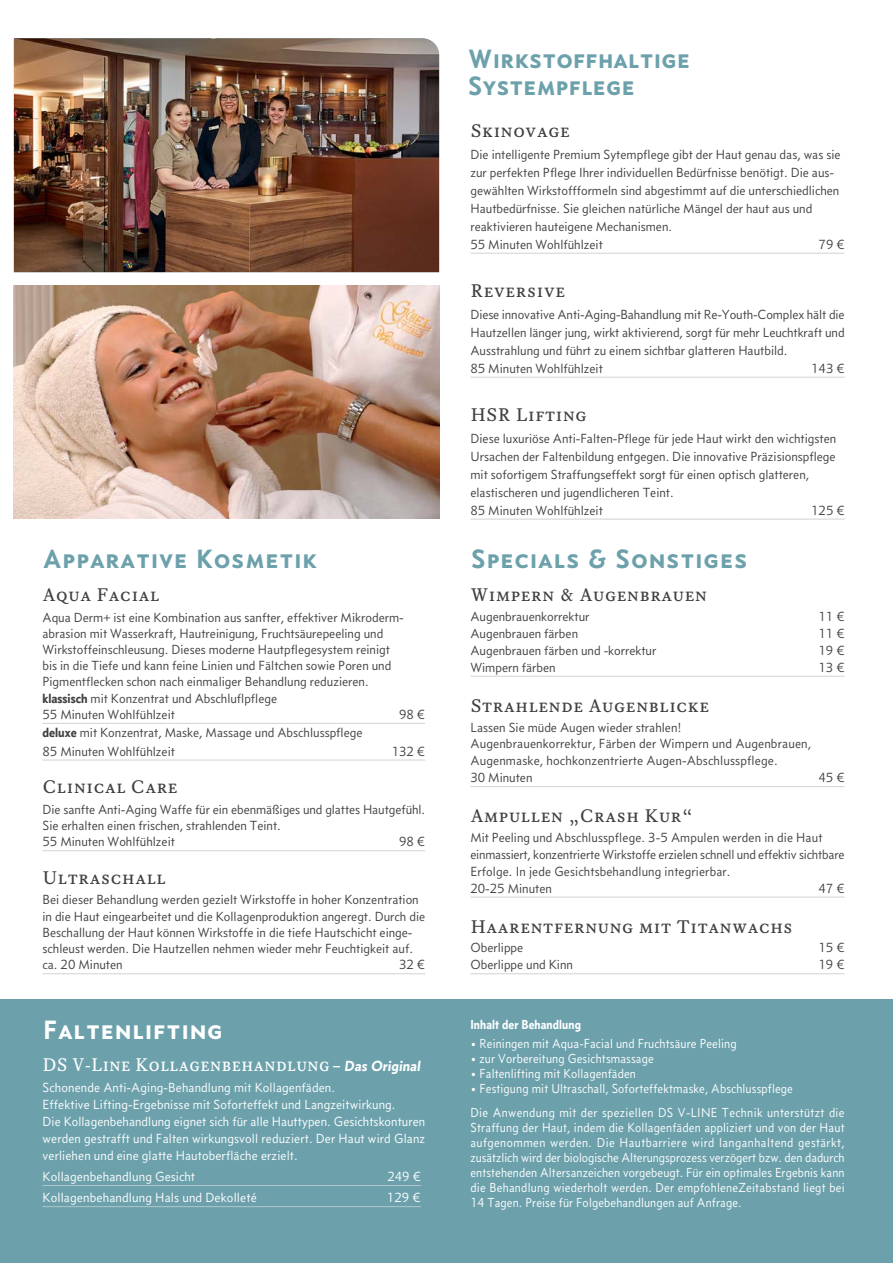
<style>
.page{position:relative;width:893px;height:1263px;background:#fff}
.page>*{position:absolute;margin:0;border:0;box-sizing:border-box;transform-origin:0 0}
.t1{font:700 27px "Concourse C2";color:#6ca1ac}
.t2{font:700 27px/27px "Concourse C2";letter-spacing:-.02em;color:#6ca1ac}
.t3{font:700 27px "Concourse C2";color:#fff}
.t4{font:18px "Equity Caps A";color:#404041}
.t5{font:18px "Equity Caps A";letter-spacing:-.01em;color:#fff;scale:.95 1}
.t6{font:700 15px "Concourse T3 Tab";color:#fff}
.t7{font:13.5px/18px "Concourse T3 Tab";color:#404041}
.t8{font:13.5px/16.8px "Concourse T3 Tab";letter-spacing:.01em;color:#fff}
.t9{font:13.35px/15.1px "Concourse T3 Tab";letter-spacing:.01em;color:#fff;scale:.95 1}
.t10{font:700 13.35px "Concourse T3 Tab";letter-spacing:.01em;color:#fff;scale:.95 1}
.s1{font-weight:700}
</style>
<div class="page">
<img style="left:14px;top:38px;width:425px;height:234px">
<hr style="left:470px;top:253px;width:133px;height:1px;background:#d1d3d4">
<hr style="left:603px;top:253px;width:242px;height:1px;background:#d1d3d4">
<hr style="left:470px;top:377px;width:133px;height:1px;background:#d1d3d4">
<hr style="left:603px;top:377px;width:242px;height:1px;background:#d1d3d4">
<hr style="left:470px;top:519px;width:133px;height:1px;background:#d1d3d4">
<hr style="left:603px;top:519px;width:242px;height:1px;background:#d1d3d4">
<hr style="left:43px;top:723px;width:132px;height:1px;background:#d1d3d4">
<hr style="left:175px;top:723px;width:250px;height:1px;background:#d1d3d4">
<hr style="left:43px;top:760px;width:132px;height:1px;background:#d1d3d4">
<hr style="left:175px;top:760px;width:250px;height:1px;background:#d1d3d4">
<hr style="left:43px;top:850px;width:132px;height:1px;background:#d1d3d4">
<hr style="left:175px;top:850px;width:250px;height:1px;background:#d1d3d4">
<hr style="left:43px;top:973px;width:80px;height:1px;background:#d1d3d4">
<hr style="left:123px;top:973px;width:302px;height:1px;background:#d1d3d4">
<hr style="left:470px;top:676px;width:86px;height:1px;background:#d1d3d4">
<hr style="left:556px;top:676px;width:289px;height:1px;background:#d1d3d4">
<hr style="left:470px;top:786px;width:62px;height:1px;background:#d1d3d4">
<hr style="left:532px;top:786px;width:301px;height:1px;background:#d1d3d4">
<svg style="left:833px;top:786px;width:12px;height:1px"></svg>
<hr style="left:470px;top:897px;width:82px;height:1px;background:#d1d3d4">
<hr style="left:552px;top:897px;width:293px;height:1px;background:#d1d3d4">
<hr style="left:470px;top:973px;width:103px;height:1px;background:#d1d3d4">
<hr style="left:573px;top:973px;width:272px;height:1px;background:#d1d3d4">
<img style="left:14px;top:285px;width:425px;height:234px">
<div style="left:0;top:999px;width:893px;height:264px;background:#6ca1ac"></div>
<hr style="left:43px;top:1185px;width:112px;height:1px;background:#afc8ce">
<hr style="left:155px;top:1185px;width:40px;height:1px;background:#afc8ce">
<hr style="left:195px;top:1185px;width:226px;height:1px;background:#afc8ce">
<hr style="left:43px;top:1206px;width:214px;height:1px;background:#afc8ce">
<hr style="left:257px;top:1206px;width:164px;height:1px;background:#afc8ce">
<h1 class="t1" style="left:43px;top:543px;width:276px">Apparative Kosmetik</h1>
<h2 class="t4" style="left:43px;top:584px;width:119px">Aqua Facial</h2>
<p class="t7" style="left:43px;top:610px;width:363px;line-height:16.2px">Aqua Derm+ ist eine Kombination aus sanfter, effektiver Mikroderm&shy;abrasion mit Wasserkraft, Hautreinigung, Fruchtsäurepeeling und Wirkstoffeinschleusung. Dieses moderne Hautpflegesystem reinigt bis in die Tiefe und kann feine Linien und Fältchen sowie Poren und Pigmentflecken schon nach einmaliger Behandlung reduzieren. <span class="s1">klassisch</span> mit Konzentrat und Abschluflpflege<br>55 Minuten Wohlfühlzeit</p>
<p class="t7" style="left:399px;top:706px;width:28px">98 €</p>
<p class="t7" style="left:43px;top:724px;width:321px"><span class="s1">deluxe</span> mit Konzentrat, Maske, Massage und Abschlusspflege<br>85 Minuten Wohlfühlzeit</p>
<p class="t7" style="left:392px;top:743px;width:35px">132 €</p>
<h2 class="t4" style="left:43px;top:777px;width:137px">Clinical Care</h2>
<p class="t7" style="left:43px;top:802px;width:384px;line-height:16.2px">Die sanfte Anti-Aging Waffe für ein ebenmäßiges und glattes Hautgefühl.<br>Sie erhalten einen frischen, strahlenden Teint.<br>55 Minuten Wohlfühlzeit</p>
<p class="t7" style="left:399px;top:833px;width:28px">98 €</p>
<h2 class="t4" style="left:43px;top:867px;width:125px">Ultraschall</h2>
<p class="t7" style="left:43px;top:893px;width:384px;line-height:16.2px">Bei dieser Behandlung werden gezielt Wirkstoffe in hoher Konzentration in die Haut eingearbeitet und die Kollagenproduktion angeregt. Durch die Beschallung der Haut können Wirkstoffe in die tiefe Hautschicht einge&shy;schleust werden. Die Hautzellen nehmen wieder mehr Feuchtigkeit auf. ca. 20 Minuten</p>
<p class="t7" style="left:399px;top:956px;width:28px">32 €</p>
<h1 class="t3" style="left:43px;top:1013px;width:182px">Faltenlifting</h1>
<h2 class="t5" style="left:43px;top:1054px;width:316px">DS V-Line Kollagenbehandlung–</h2>
<p class="t8" style="left:43px;top:1080px;width:384px">Schonende Anti-Aging-Behandlung mit Kollagenfäden.<br>Effektive Lifting-Ergebnisse mit Soforteffekt und Langzeitwirkung.<br>Die Kollagenbehandlung eignet sich für alle Hauttypen. Gesichtskonturen werden gestrafft und Falten wirkungsvoll reduziert. Der Haut wird Glanz verliehen und eine glatte Hautoberfläche erzielt.</p>
<p class="t8" style="left:43px;top:1169px;width:154px">Kollagenbehandlung Gesicht</p>
<p class="t8" style="left:387px;top:1169px;width:35px">249 €</p>
<p class="t8" style="left:43px;top:1190px;width:216px">Kollagenbehandlung Hals und Dekolleté</p>
<p class="t8" style="left:387px;top:1190px;width:36px">129 €</p>
<p class="t6" style="left:344px;top:1061px;width:79px">Das Original</p>
<h1 class="t2" style="left:467px;top:45px;width:225px">Wirkstoffhaltige<br>Systempflege</h1>
<h2 class="t4" style="left:470px;top:120px;width:101px">Skinovage</h2>
<p class="t7" style="left:470px;top:146px;width:372px">Die intelligente Premium Sytempflege gibt der Haut genau das, was sie zur perfekten Pflege Ihrer individuellen Bedürfnisse benötigt. Die aus&shy;gewählten Wirkstoffformeln sind abgestimmt auf die unterschiedlichen Hautbedürfnisse. Sie gleichen natürliche Mängel der haut aus und reaktivieren hauteigene Mechanismen.<br>55 Minuten Wohlfühlzeit</p>
<p class="t7" style="left:819px;top:236px;width:28px">79 €</p>
<h2 class="t4" style="left:470px;top:280px;width:97px">Reversive</h2>
<p class="t7" style="left:470px;top:306px;width:376px">Diese innovative Anti-Aging-Bahandlung mit Re-Youth-Complex hält die Hautzellen länger jung, wirkt aktivierend, sorgt für mehr Leuchtkraft und Ausstrahlung und führt zu einem sichtbar glatteren Hautbild.<br>85 Minuten Wohlfühlzeit</p>
<p class="t7" style="left:811px;top:360px;width:35px">143 €</p>
<h2 class="t4" style="left:470px;top:404px;width:118px">HSR Lifting</h2>
<p class="t7" style="left:470px;top:430px;width:367px">Diese luxuriöse Anti-Falten-Pflege für jede Haut wirkt den wichtigsten Ursachen der Faltenbildung entgegen. Die innovative Präzisionspflege mit sofortigem Straffungseffekt sorgt für einen optisch glatteren, elastischeren und jugendlicheren Teint.<br>85 Minuten Wohlfühlzeit</p>
<p class="t7" style="left:811px;top:502px;width:35px">125 €</p>
<h1 class="t1" style="left:470px;top:543px;width:279px">Specials &amp; Sonstiges</h1>
<h2 class="t4" style="left:470px;top:584px;width:238px">Wimpern &amp; Augenbrauen</h2>
<p class="t7" style="left:470px;top:608px;width:121px">Augenbrauenkorrektur</p>
<p class="t7" style="left:818px;top:608px;width:28px">11 €</p>
<p class="t7" style="left:470px;top:625px;width:109px">Augenbrauen färben</p>
<p class="t7" style="left:818px;top:625px;width:28px">11 €</p>
<p class="t7" style="left:470px;top:642px;width:188px">Augenbrauen färben und -korrektur</p>
<p class="t7" style="left:818px;top:642px;width:28px">19 €</p>
<p class="t7" style="left:470px;top:659px;width:87px">Wimpern färben</p>
<p class="t7" style="left:818px;top:659px;width:28px">13 €</p>
<h2 class="t4" style="left:470px;top:695px;width:241px">Strahlende Augenblicke</h2>
<p class="t7" style="left:470px;top:719px;width:342px;line-height:17px">Lassen Sie müde Augen wieder strahlen!<br>Augenbrauenkorrektur, Färben der Wimpern und Augenbrauen, Augenmaske, hochkonzentrierte Augen-Abschlusspflege.<br>30 Minuten</p>
<p class="t7" style="left:818px;top:769px;width:28px">45 €</p>
<h2 class="t4" style="left:470px;top:805px;width:224px">Ampullen „Crash Kur“</h2>
<p class="t7" style="left:470px;top:830px;width:376px;line-height:16.8px">Mit Peeling und Abschlusspflege. 3-5 Ampulen werden in die Haut einmassiert, konzentrierte Wirkstoffe erzielen schnell und effektiv sichtbare Erfolge. In jede Gesichtsbehandlung integrierbar.<br>20-25 Minuten</p>
<p class="t7" style="left:818px;top:880px;width:28px">47 €</p>
<h2 class="t4" style="left:470px;top:916px;width:324px">Haarentfernung mit Titanwachs</h2>
<p class="t7" style="left:470px;top:940px;width:54px">Oberlippe</p>
<p class="t7" style="left:818px;top:940px;width:28px">15 €</p>
<p class="t7" style="left:470px;top:956px;width:104px">Oberlippe und Kinn</p>
<p class="t7" style="left:818px;top:956px;width:28px">19 €</p>
<p class="t10" style="left:470px;top:1019px;width:118px">Inhalt der Behandlung</p>
<p class="t9" style="left:470px;top:1037px;width:282px">• Reiningen mit Aqua-Facial und Fruchtsäure Peeling</p>
<p class="t9" style="left:470px;top:1052px;width:195px">• zur Vorbereitung Gesichtsmassage</p>
<p class="t9" style="left:470px;top:1067px;width:176px">• Faltenlifting mit Kollagenfäden</p>
<p class="t9" style="left:470px;top:1078px;width:395px;line-height:23.5px">• Festigung mit Ultraschall, Soforteffektmaske, Abschlusspflege<br>Die Anwendung mit der speziellen DS V-LINE Technik unterstützt die</p>
<p class="t9" style="left:470px;top:1121px;width:395px;text-align:justify">Straffung der Haut, indem die Kollagenfäden appliziert und von der Haut aufgenommen werden. Die Hautbarriere wird langanhaltend gestärkt, zusätzlich wird der biologische Alterungsprozess verzögert bzw. den dadurch entstehenden Altersanzeichen vorgebeugt. Für ein optimales Ergebnis kann die Behandlung wiederholt werden. Der empfohleneZeitabstand liegt bei 14 Tagen. Preise für Folgebehandlungen auf Anfrage.</p>
</div>
